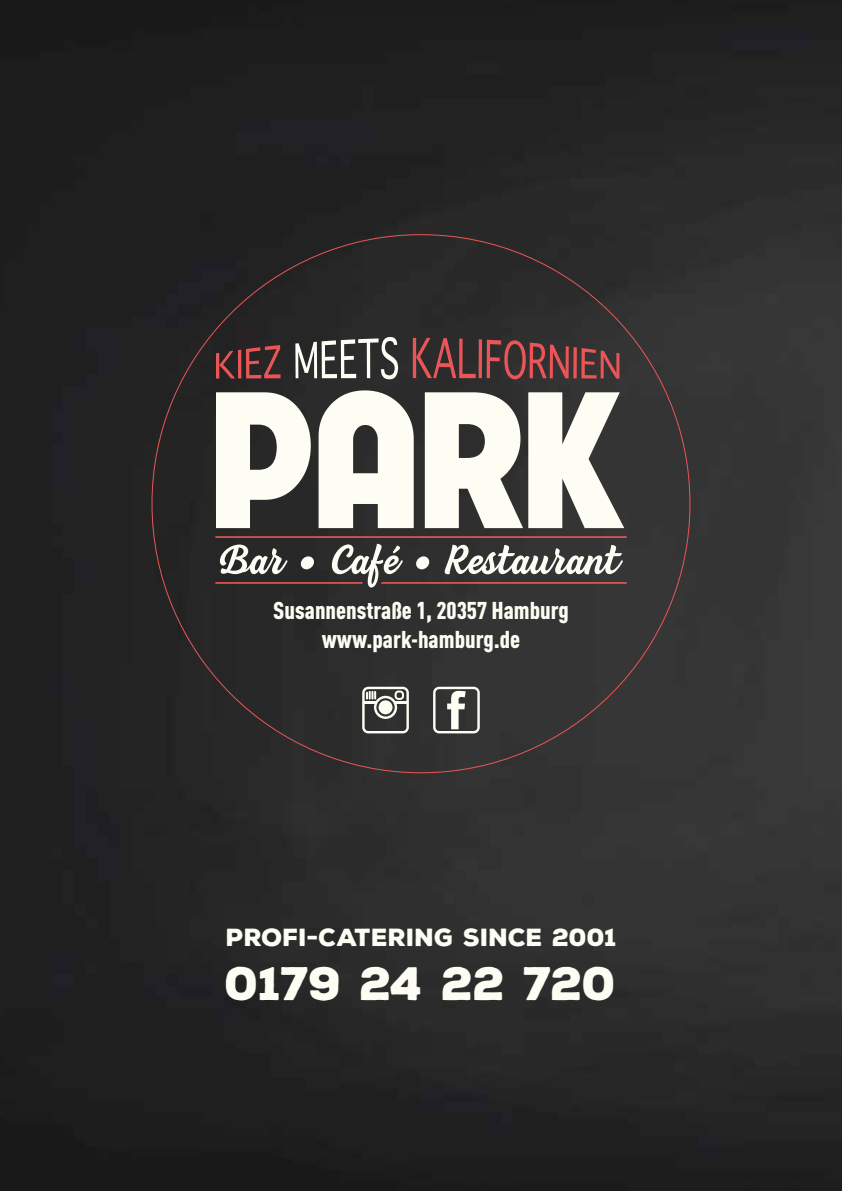
<style>
.page{position:relative;width:842px;height:1191px;background:#fff}
.page>*{position:absolute;margin:0;border:0;box-sizing:border-box;transform-origin:0 0}
.t1{font:900 45.4px "Nexa Rust Sans";letter-spacing:-.02em;color:#fefdf4}
.t2{font:900 condensed 24px/28.8px "DIN Pro";color:#fefdf4;text-align:center}
.t3{font:900 24px "Nexa Rust Sans";color:#fefdf4}
</style>
<div class="page">
<img style="left:0;top:0;width:842px;height:1191px">
<svg style="left:215px;top:338px;width:412px;height:246px"></svg>
<svg style="left:362px;top:686px;width:47px;height:47px"></svg>
<div style="left:379px;top:700px;width:13px;height:14px;background:#fefdf4;border-radius:50%"></div>
<svg style="left:433px;top:686px;width:47px;height:47px"></svg>
<p class="t2" style="left:273px;top:594px;width:297px">Susannenstraße 1, 20357 Hamburg www.park-hamburg.de</p>
<p class="t3" style="left:226px;top:920px;width:392px">PROFI-CATERING SINCE 2001</p>
<h1 class="t1" style="left:225px;top:953px;width:393px">0179 24 22 720</h1>
</div>
